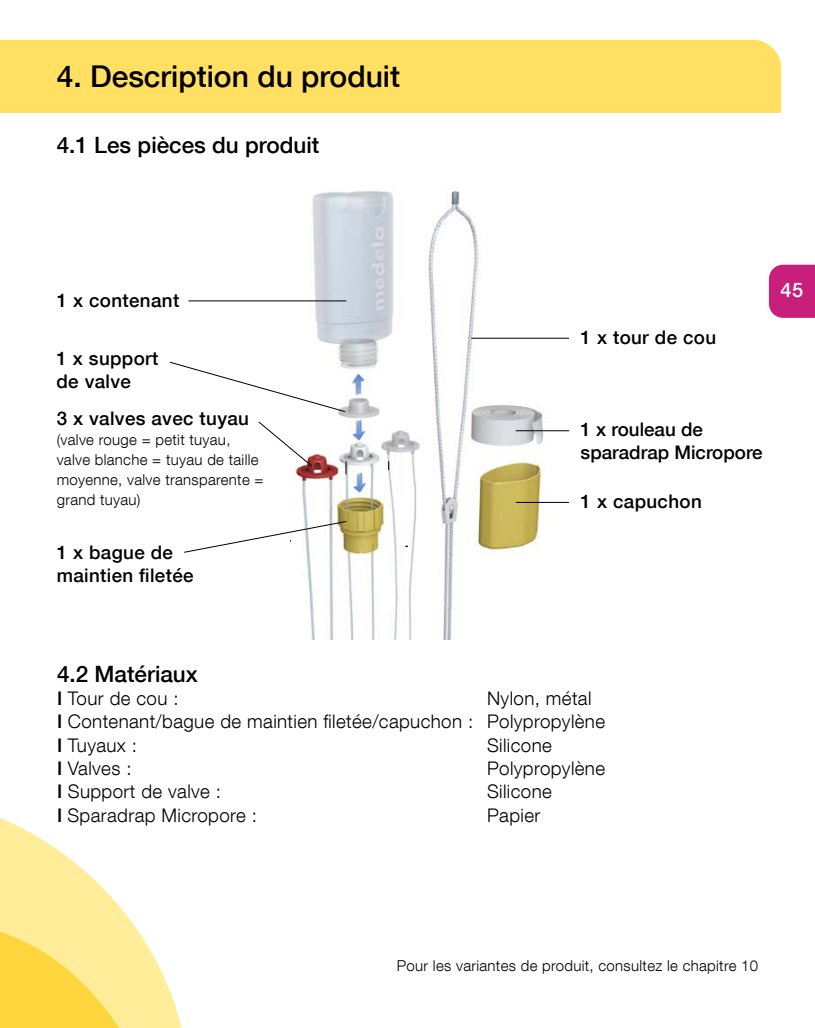
<style>
.page{position:relative;width:815px;height:1028px;background:#fff}
.page>*{position:absolute;margin:0;border:0;box-sizing:border-box;transform-origin:0 0}
.t1{font:500 30px "Helvetica Neue LT Com";color:#000}
.t2{font:500 22.5px "Helvetica Neue LT Com";color:#000}
.t3{font:500 20px "Helvetica Neue LT Com";color:#fff}
.t4{font:300 18.75px/23.2px "Helvetica Neue LT Com";letter-spacing:.02em;color:#000}
.t5{font:500 18.75px/23.2px "Helvetica Neue LT Com";letter-spacing:.02em;color:#000}
.t6{font:500 18.75px/23.2px "Helvetica Neue LT Com";color:#000}
.t7{font:300 15px/20px "Helvetica Neue LT Com";letter-spacing:.02em;color:#000}
.s1{font-weight:500}
</style>
<div class="page">
<div style="left:0;top:40px;width:781px;height:73px;background:#ffe062"></div>
<div style="left:769px;top:265px;width:46px;height:53px;background:#c81f7c"></div>
<svg style="left:0;top:818px;width:178px;height:210px;fill:#ffed9a"></svg>
<img style="left:276px;top:191px;width:281px;height:448px">
<hr style="left:189px;top:300px;width:157px;height:1px;background:#000">
<svg style="left:170px;top:361px;width:176px;height:51px"></svg>
<svg style="left:258px;top:421px;width:55px;height:46px"></svg>
<svg style="left:346px;top:461px;width:1px;height:13px"></svg>
<hr style="left:516px;top:502px;width:53px;height:1px;background:#000">
<hr style="left:516px;top:430px;width:53px;height:1px;background:#000">
<svg style="left:184px;top:520px;width:163px;height:33px"></svg>
<hr style="left:471px;top:338px;width:98px;height:1px;background:#000">
<h1 class="t1" style="left:57px;top:58px;width:345px">4. Description du produit</h1>
<p class="t2" style="left:57px;top:131px;width:264px">4.1 Les pièces du produit</p>
<p class="t5" style="left:57px;top:288px;width:124px">1 x contenant</p>
<p class="t5" style="left:56px;top:346px;width:104px">1 x support de valve</p>
<p class="t5" style="left:57px;top:406px;width:194px">3 x valves avec tuyau</p>
<p class="t7" style="left:57px;top:429px;width:208px">(valve rouge = petit tuyau, valve blanche = tuyau de taille moyenne, valve transparente = grand tuyau)</p>
<p class="t5" style="left:57px;top:540px;width:138px">1 x bague de maintien filetée</p>
<p class="t5" style="left:581px;top:325px;width:137px">1 x tour de cou</p>
<p class="t3" style="left:781px;top:278px;width:24px">45</p>
<p class="t6" style="left:581px;top:417px;width:184px">1 x rouleau de sparadrap Micropore</p>
<p class="t5" style="left:581px;top:489px;width:123px">1 x capuchon</p>
<p class="t2" style="left:57px;top:660px;width:142px">4.2 Matériaux</p>
<p class="t4" style="left:57px;top:686px;width:123px"><span class="s1">I</span> Tour de cou :</p>
<p class="t4" style="left:57px;top:686px;width:550px;text-indent:430px">Nylon, métal<br><span class="s1">I</span> Contenant/bague de maintien filetée/capuchon : Polypropylène<br><span class="s1">I</span> Tuyaux :</p>
<p class="t4" style="left:487px;top:733px;width:66px">Silicone</p>
<p class="t4" style="left:57px;top:756px;width:76px"><span class="s1">I</span> Valves :</p>
<p class="t4" style="left:487px;top:756px;width:120px">Polypropylène</p>
<p class="t4" style="left:57px;top:779px;width:166px"><span class="s1">I</span> Support de valve :</p>
<p class="t4" style="left:487px;top:779px;width:66px">Silicone</p>
<p class="t4" style="left:57px;top:802px;width:201px"><span class="s1">I</span> Sparadrap Micropore :</p>
<p class="t4" style="left:487px;top:802px;width:55px">Papier</p>
<p class="t7" style="left:397px;top:955px;width:363px">Pour les variantes de produit, consultez le chapitre 10</p>
</div>
